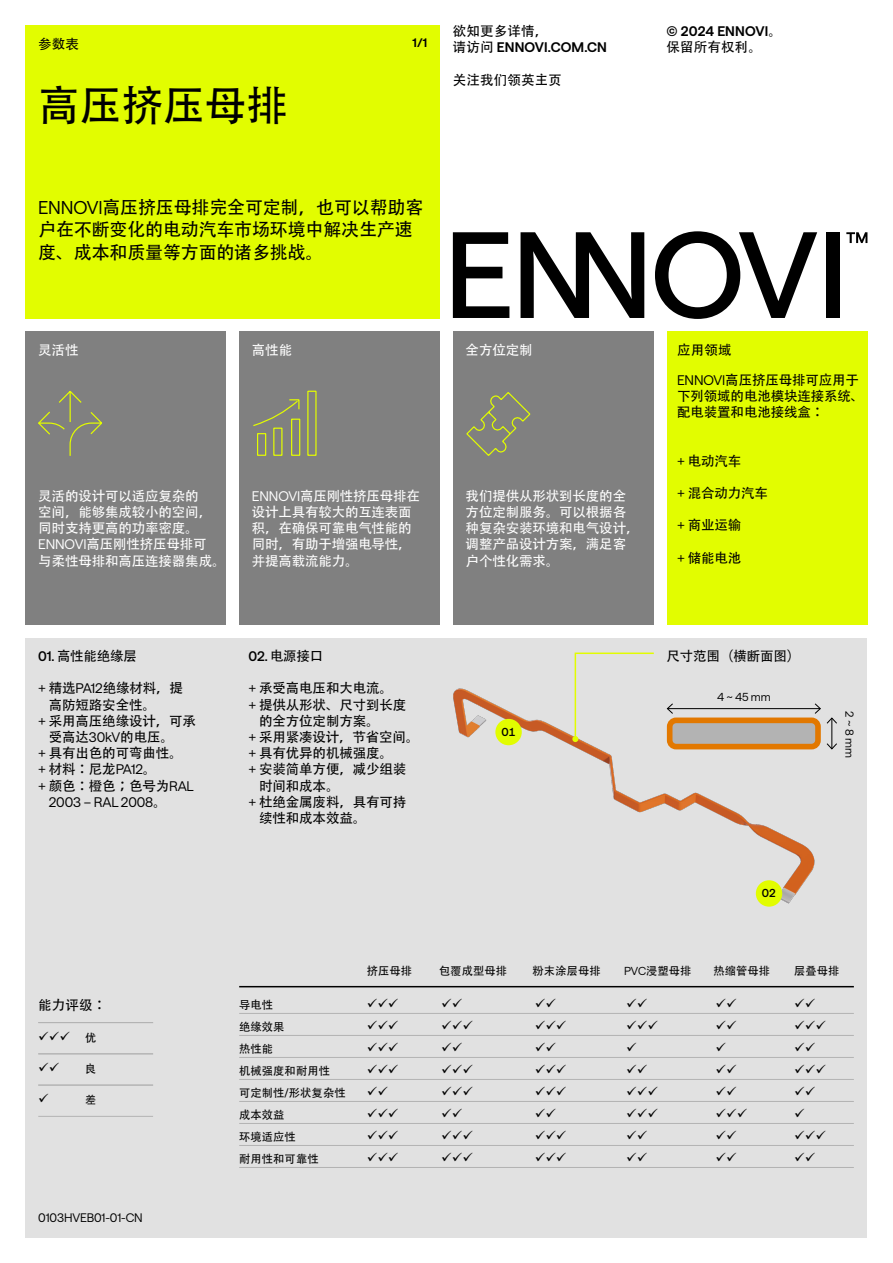
<style>
.page{position:relative;width:893px;height:1263px;background:#fff}
.page>*{position:absolute;margin:0;border:0;box-sizing:border-box;transform-origin:0 0}
.t1{font:42px "Adobe Heiti Std";letter-spacing:-.01em;color:#000}
.t2{font:18px/22.5px "Adobe Heiti Std";letter-spacing:-.01em;color:#000}
.t3{font:13.5px/29.7px "Adobe Heiti Std";letter-spacing:-.01em;color:#000}
.t4{font:13.5px/16.2px "Adobe Heiti Std";letter-spacing:-.01em;color:#fff}
.t5{font:13.5px "Wingdings";color:#000}
.t6{font:600 13.5px "Sanns";letter-spacing:.01em;color:#000}
.t7{font:13.5px "Sanns";letter-spacing:-.01em;color:#000}
.t8{font:13.5px "Adobe Heiti Std";letter-spacing:.01em;color:#000}
.t9{font:12px "Sanns";letter-spacing:-.01em;color:#000}
.t10{font:600 12px "Sanns";color:#000}
.t11{font:11.25px "Adobe Heiti Std";letter-spacing:.01em;color:#000}
.t12{font:11.25px "Sanns";color:#000}
.t13{font:500 11.25px "Sanns";color:#000}
.s1{font-family:"Adobe Heiti Std";font-weight:400}
.s2{font-family:"Sanns"}
.s3{font-family:"Sanns";font-weight:500}
.s4{font-family:"Adobe Heiti Std"}
</style>
<div class="page">
<div style="left:26px;top:26px;width:414px;height:293px;background:#e2fd00"></div>
<svg style="left:846px;top:232px;width:21px;height:11px"></svg>
<svg style="left:453px;top:232px;width:56px;height:86px"></svg>
<svg style="left:655px;top:231px;width:162px;height:88px"></svg>
<div style="left:826px;top:232px;width:13px;height:86px;background:#000"></div>
<svg style="left:521px;top:232px;width:123px;height:86px"></svg>
<div style="left:26px;top:638px;width:841px;height:599px;background:#e1e1e1"></div>
<div style="left:26px;top:332px;width:200px;height:293px;background:#808080"></div>
<div style="left:239px;top:332px;width:201px;height:293px;background:#808080"></div>
<div style="left:453px;top:332px;width:201px;height:293px;background:#808080"></div>
<div style="left:666px;top:332px;width:201px;height:293px;background:#e2fd00"></div>
<svg style="left:38px;top:391px;width:64px;height:65px"></svg>
<img style="left:453px;top:688px;width:362px;height:218px">
<hr style="left:38px;top:1022px;width:115px;height:1px;background:#b3b3b3">
<hr style="left:38px;top:1053px;width:115px;height:1px;background:#b3b3b3">
<hr style="left:38px;top:1085px;width:115px;height:1px;background:#b3b3b3">
<hr style="left:38px;top:1116px;width:115px;height:1px;background:#b3b3b3">
<hr style="left:239px;top:1013px;width:615px;height:1px;background:#b3b3b3">
<hr style="left:239px;top:1035px;width:615px;height:1px;background:#b3b3b3">
<hr style="left:239px;top:1057px;width:615px;height:1px;background:#b3b3b3">
<hr style="left:239px;top:1079px;width:615px;height:1px;background:#b3b3b3">
<hr style="left:239px;top:1101px;width:615px;height:1px;background:#b3b3b3">
<hr style="left:239px;top:1123px;width:615px;height:1px;background:#b3b3b3">
<hr style="left:239px;top:1145px;width:615px;height:1px;background:#b3b3b3">
<hr style="left:239px;top:1167px;width:615px;height:1px;background:#b3b3b3">
<hr style="left:239px;top:986px;width:615px;height:1px;background:#000">
<div style="left:495px;top:719px;width:27px;height:26px;background:#e2fd00;border-radius:50%"></div>
<div style="left:756px;top:880px;width:26px;height:27px;background:#e2fd00;border-radius:50%"></div>
<div style="left:670px;top:720px;width:148px;height:27px;background:#b3b3b3;border-radius:6px"></div>
<div style="left:667px;top:717px;width:154px;height:32px;border:6px solid #e27800;border-radius:6px"></div>
<hr style="left:667px;top:708px;width:153px;height:1px;background:#000">
<svg style="left:666px;top:703px;width:8px;height:11px"></svg>
<hr style="left:831px;top:718px;width:1px;height:31px;background:#000">
<svg style="left:814px;top:703px;width:23px;height:21px"></svg>
<svg style="left:826px;top:743px;width:11px;height:7px"></svg>
<svg style="left:253px;top:390px;width:64px;height:66px"></svg>
<svg style="left:466px;top:392px;width:65px;height:64px"></svg>
<svg style="left:572px;top:652px;width:83px;height:90px"></svg>
<p class="t3" style="left:38px;top:29px;width:42px">参数表</p>
<h1 class="t1" style="left:38px;top:81px;width:251px">高压挤压母排</h1>
<p class="t10" style="left:412px;top:34px;width:16px">1/1</p>
<p class="t3" style="left:453px;top:16px;width:97px">欲知更多详情，</p>
<p class="t6" style="left:453px;top:38px;width:156px"><span class="s1">请访问</span> ENNOVI.COM.CN</p>
<p class="t8" style="left:453px;top:72px;width:110px">关注我们领英主页</p>
<h2 class="t2" style="left:38px;top:196px;width:387px"><span class="s2">ENNOVI</span>高压挤压母排完全可定制，也可以帮助客户在不断变化的电动汽车市场环境中解决生产速度、成本和质量等方面的诸多挑战。</h2>
<p class="t4" style="left:38px;top:342px;width:42px">灵活性</p>
<p class="t4" style="left:252px;top:342px;width:42px">高性能</p>
<p class="t4" style="left:466px;top:342px;width:68px">全方位定制</p>
<p class="t4" style="left:38px;top:488px;width:189px">灵活的设计可以适应复杂的<br>空间，能够集成较小的空间，同时支持更高的功率密度。<br><span class="s2">ENNOVI</span>高压刚性挤压母排可<br>与柔性母排和高压连接器集成。</p>
<p class="t3" style="left:38px;top:641px;width:100px"><span class="s3">01.</span> 高性能绝缘层</p>
<p class="t3" style="left:38px;top:674px;width:146px"><span class="s2">+</span> 精选<span class="s2">PA12</span>绝缘材料，提</p>
<p class="t3" style="left:49px;top:690px;width:109px">高防短路安全性。</p>
<p class="t3" style="left:38px;top:706px;width:159px"><span class="s2">+</span> 采用高压绝缘设计，可承</p>
<p class="t3" style="left:49px;top:722px;width:127px">受高达<span class="s2">30kV</span>的电压。</p>
<p class="t3" style="left:38px;top:739px;width:146px"><span class="s2">+</span> 具有出色的可弯曲性。</p>
<p class="t3" style="left:38px;top:755px;width:120px"><span class="s2">+</span> 材料：尼龙<span class="s2">PA12</span>。</p>
<p class="t3" style="left:38px;top:771px;width:157px"><span class="s2">+</span> 颜色：橙色；色号为<span class="s2">RAL</span></p>
<p class="t7" style="left:49px;top:792px;width:119px">2003 – RAL 2008<span class="s4">。</span></p>
<p class="t4" style="left:252px;top:488px;width:170px"><span class="s2">ENNOVI</span>高压刚性挤压母排在设计上具有较大的互连表面积，在确保可靠电气性能的同时，有助于增强电导性，并提高载流能力。</p>
<p class="t3" style="left:249px;top:641px;width:76px"><span class="s3">02.</span> 电源接口</p>
<p class="t3" style="left:249px;top:674px;width:146px"><span class="s2">+</span> 承受高电压和大电流。</p>
<p class="t3" style="left:249px;top:690px;width:159px"><span class="s2">+</span> 提供从形状、尺寸到长度</p>
<p class="t3" style="left:259px;top:706px;width:122px">的全方位定制方案。</p>
<p class="t3" style="left:249px;top:722px;width:172px"><span class="s2">+</span> 采用紧凑设计，节省空间。</p>
<p class="t3" style="left:249px;top:739px;width:146px"><span class="s2">+</span> 具有优异的机械强度。</p>
<p class="t3" style="left:249px;top:755px;width:159px"><span class="s2">+</span> 安装简单方便，减少组装</p>
<p class="t3" style="left:259px;top:771px;width:82px">时间和成本。</p>
<p class="t3" style="left:249px;top:787px;width:159px"><span class="s2">+</span> 杜绝金属废料，具有可持</p>
<p class="t3" style="left:259px;top:803px;width:109px">续性和成本效益。</p>
<p class="t4" style="left:466px;top:488px;width:175px">我们提供从形状到长度的全方位定制服务。可以根据各种复杂安装环境和电气设计，调整产品设计方案，满足客户个性化需求。</p>
<p class="t13" style="left:501px;top:724px;width:16px">01</p>
<p class="t6" style="left:666px;top:21px;width:117px">© 2024 ENNOVI<span class="s1">。</span></p>
<p class="t3" style="left:666px;top:33px;width:97px">保留所有权利。</p>
<p class="t3" style="left:677px;top:335px;width:183px">应用领域<br><span class="s2">ENNOVI</span>高压挤压母排可应用于</p>
<p class="t3" style="left:677px;top:388px;width:189px;line-height:16.2px">下列领域的电池模块连接系统、配电装置和电池接线盒：</p>
<p class="t3" style="left:677px;top:446px;width:66px"><span class="s2">+</span> 电动汽车</p>
<p class="t3" style="left:677px;top:478px;width:92px"><span class="s2">+</span> 混合动力汽车</p>
<p class="t3" style="left:677px;top:511px;width:66px"><span class="s2">+</span> 商业运输</p>
<p class="t3" style="left:677px;top:543px;width:66px"><span class="s2">+</span> 储能电池</p>
<p class="t3" style="left:666px;top:641px;width:135px">尺寸范围（横断面图）</p>
<p class="t12" style="left:717px;top:689px;width:55px">4 ~ 45 mm</p>
<p class="t13" style="left:762px;top:885px;width:16px">02</p>
<p class="t12" style="left:858px;top:711px;width:48px;rotate:90deg">2 ~ 8 mm</p>
<p class="t3" style="left:38px;top:991px;width:70px">能力评级：</p>
<p class="t11" style="left:38px;top:1031px;width:60px">✓✓✓ 优</p>
<p class="t11" style="left:85px;top:1062px;width:13px">良</p>
<p class="t11" style="left:85px;top:1093px;width:13px">差</p>
<p class="t9" style="left:38px;top:1209px;width:106px">0103HVEB01-01-CN</p>
<p class="t11" style="left:367px;top:964px;width:47px">挤压母排</p>
<p class="t11" style="left:439px;top:964px;width:70px">包覆成型母排</p>
<p class="t11" style="left:533px;top:964px;width:70px">粉末涂层母排</p>
<p class="t11" style="left:624px;top:964px;width:69px"><span class="s2">PVC</span>浸塑母排</p>
<p class="t11" style="left:713px;top:964px;width:58px">热缩管母排</p>
<p class="t11" style="left:794px;top:964px;width:47px">层叠母排</p>
<p class="t11" style="left:239px;top:998px;width:35px">导电性</p>
<p class="t5" style="left:367px;top:997px;width:33px">✓✓✓</p>
<p class="t11" style="left:239px;top:1020px;width:47px">绝缘效果</p>
<p class="t5" style="left:367px;top:1019px;width:33px">✓✓✓</p>
<p class="t5" style="left:441px;top:1019px;width:33px">✓✓✓</p>
<p class="t5" style="left:535px;top:1019px;width:33px">✓✓✓</p>
<p class="t5" style="left:626px;top:1019px;width:33px">✓✓✓</p>
<p class="t5" style="left:794px;top:1019px;width:33px">✓✓✓</p>
<p class="t11" style="left:239px;top:1042px;width:35px">热性能</p>
<p class="t5" style="left:367px;top:1041px;width:33px">✓✓✓</p>
<p class="t11" style="left:239px;top:1064px;width:92px">机械强度和耐用性</p>
<p class="t5" style="left:367px;top:1063px;width:33px">✓✓✓</p>
<p class="t5" style="left:441px;top:1063px;width:33px">✓✓✓</p>
<p class="t5" style="left:535px;top:1063px;width:33px">✓✓✓</p>
<p class="t5" style="left:794px;top:1063px;width:33px">✓✓✓</p>
<p class="t11" style="left:239px;top:1086px;width:108px">可定制性/形状复杂性</p>
<p class="t5" style="left:441px;top:1085px;width:33px">✓✓✓</p>
<p class="t5" style="left:535px;top:1085px;width:33px">✓✓✓</p>
<p class="t5" style="left:626px;top:1085px;width:33px">✓✓✓</p>
<p class="t11" style="left:239px;top:1108px;width:47px">成本效益</p>
<p class="t5" style="left:367px;top:1107px;width:33px">✓✓✓</p>
<p class="t5" style="left:626px;top:1107px;width:33px">✓✓✓</p>
<p class="t5" style="left:715px;top:1107px;width:33px">✓✓✓</p>
<p class="t11" style="left:239px;top:1130px;width:58px">环境适应性</p>
<p class="t5" style="left:367px;top:1129px;width:33px">✓✓✓</p>
<p class="t5" style="left:441px;top:1129px;width:33px">✓✓✓</p>
<p class="t5" style="left:535px;top:1129px;width:33px">✓✓✓</p>
<p class="t5" style="left:794px;top:1129px;width:33px">✓✓✓</p>
<p class="t11" style="left:239px;top:1152px;width:81px">耐用性和可靠性</p>
<p class="t5" style="left:367px;top:1151px;width:33px">✓✓✓</p>
<p class="t5" style="left:441px;top:1151px;width:33px">✓✓✓</p>
<p class="t5" style="left:535px;top:1151px;width:33px">✓✓✓</p>
</div>
